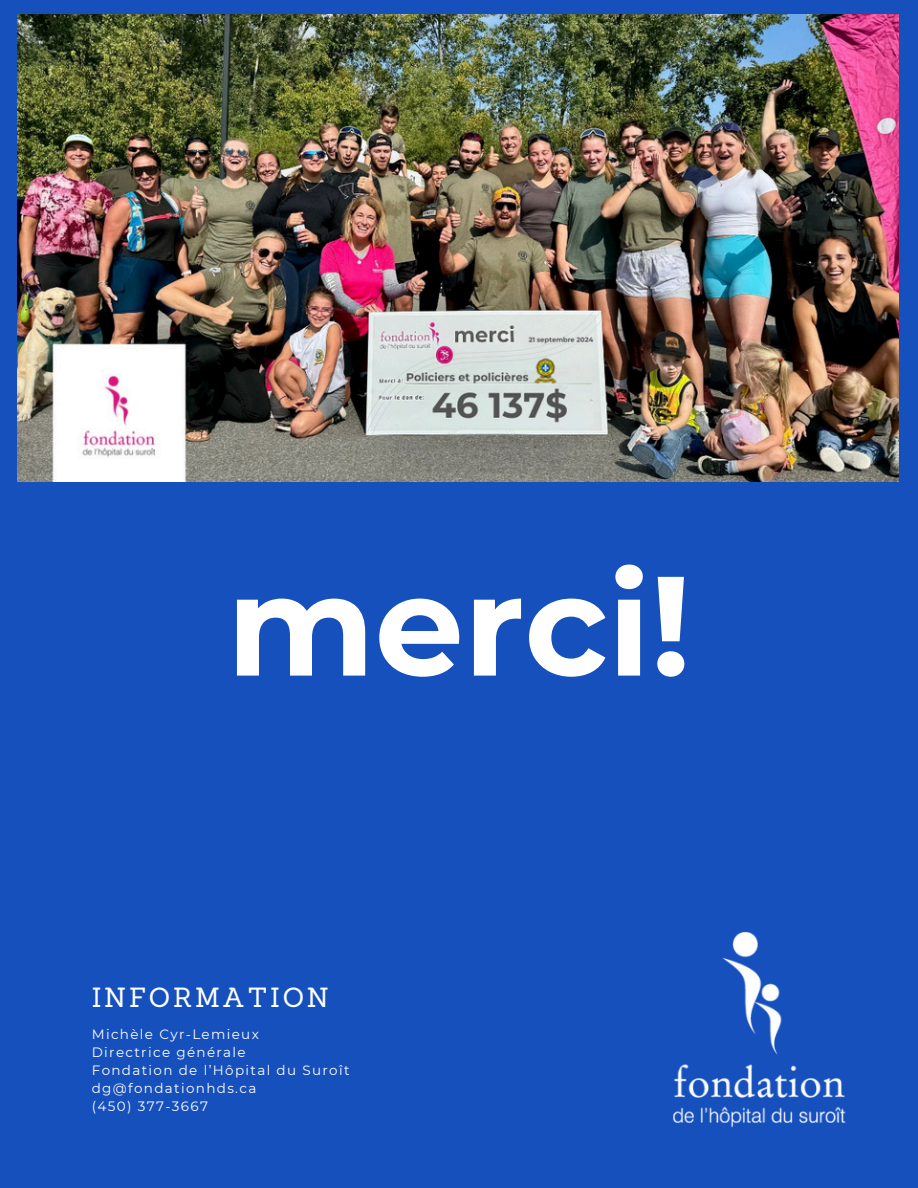
<style>
.page{position:relative;width:918px;height:1188px;background:#1650bd}
.page>*{position:absolute;margin:0;border:0;box-sizing:border-box;transform-origin:0 0}
.t1{font:700 141px "Montserrat";color:#fff}
.t2{font:27px "Sanchez";letter-spacing:.1em;color:#fff}
.t3{font:13.5px "Montserrat";letter-spacing:.1em;color:#fff}
</style>
<div class="page">
<img style="left:17px;top:15px;width:881px;height:467px">
<img style="left:673px;top:932px;width:173px;height:196px">
<p class="t1" style="left:227px;top:539px;width:466px">merci!</p>
<p class="t2" style="left:92px;top:979px;width:239px">INFORMATION</p>
<p class="t3" style="left:92px;top:1026px;width:169px">Michèle Cyr-Lemieux</p>
<h2 class="t3" style="left:92px;top:1044px;width:155px">Directrice générale</h2>
<p class="t3" style="left:92px;top:1062px;width:259px">Fondation de l’Hôpital du Suroît</p>
<p class="t3" style="left:92px;top:1080px;width:166px">dg@fondationhds.ca</p>
<p class="t3" style="left:92px;top:1098px;width:118px">(450) 377-3667</p>
</div>
